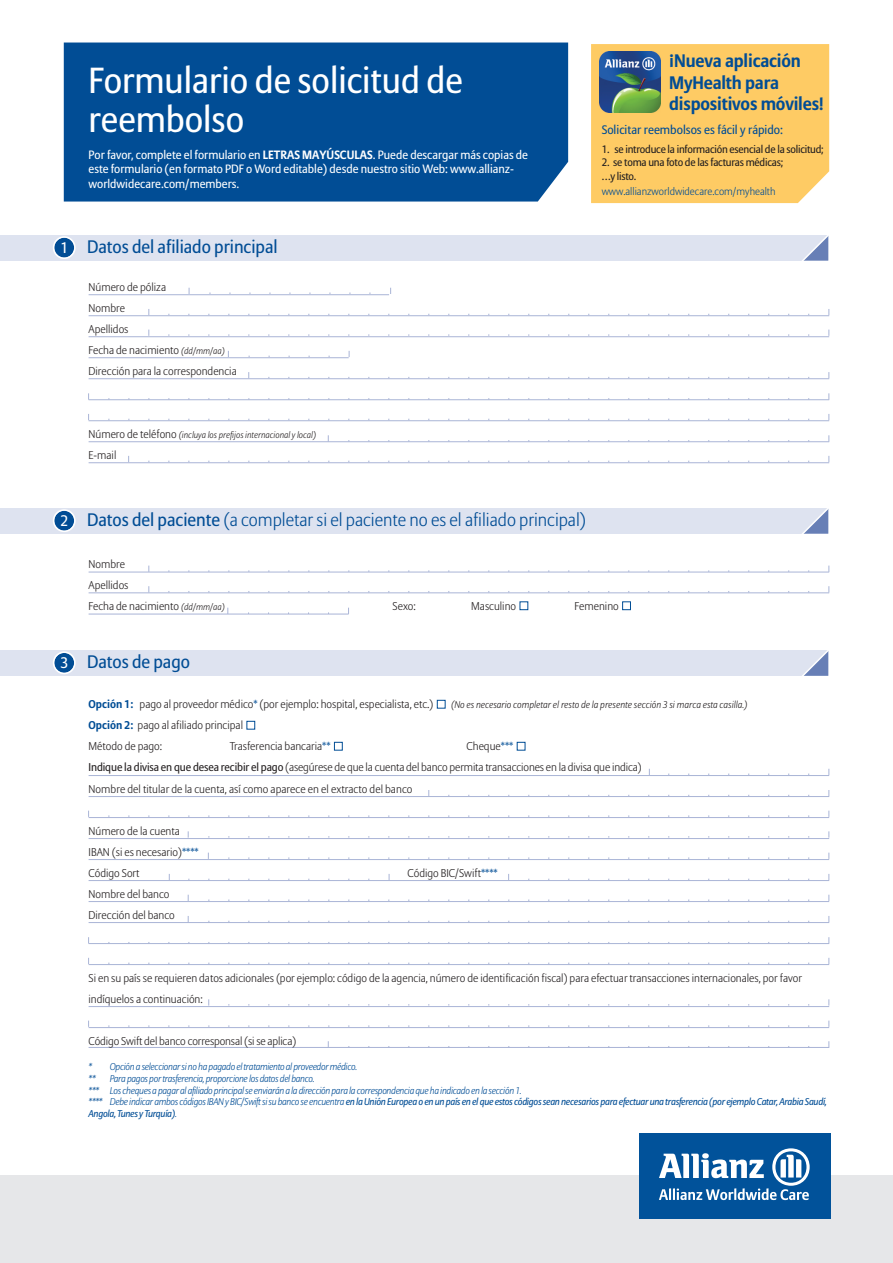
<style>
.page{position:relative;width:893px;height:1263px;background:#fff}
.page>*{position:absolute;margin:0;border:0;box-sizing:border-box;transform-origin:0 0}
.t1{font:36px/39px "Allianz Sans";color:#fff}
.t2{font:300 18px "Allianz Sans";color:#014d95}
.t3{font:700 18px/21.6px "Allianz Sans";letter-spacing:-.01em;color:#014d95}
.t4{font:18px "Allianz Sans";color:#014d95}
.t5{font:12.3px "Allianz Sans";color:#014d95}
.t6{font:12px/14.4px "Allianz Sans";color:#fff}
.t7{font:300 11.25px/21px "Allianz Sans";color:#231f20}
.t8{font:10.8px/13.8px "Allianz Sans";letter-spacing:-.02em;color:#231f20}
.t9{font:300 10.5px "Allianz Sans";color:#014d95}
.t10{font:italic 300 9.75px/11.7px "Allianz Sans";letter-spacing:-.03em;color:#014d95}
.t11{font:italic 300 9.75px "Allianz Sans";color:#231f20}
.t12{font:italic 300 9px "Allianz Sans";color:#231f20}
.s1{font-weight:700}
.s2{font-size:15.3px;color:#fff}
.s3{font-style:italic;font-size:9px}
.s4{font-style:normal;font-size:11.25px}
.s5{font-weight:400;font-size:15.3px;color:#fff}
.s6{font-weight:400}
.s7{font-weight:700;color:#014d95}
.s8{color:#014d95}
</style>
<div class="page">
<hr style="left:89px;top:294px;width:300px;height:1px;background:#a9b4d6">
<hr style="left:89px;top:315px;width:740px;height:1px;background:#a9b4d6">
<hr style="left:89px;top:336px;width:740px;height:1px;background:#a9b4d6">
<hr style="left:89px;top:357px;width:260px;height:1px;background:#a9b4d6">
<hr style="left:89px;top:378px;width:740px;height:1px;background:#a9b4d6">
<hr style="left:89px;top:399px;width:740px;height:1px;background:#a9b4d6">
<hr style="left:89px;top:420px;width:740px;height:1px;background:#a9b4d6">
<hr style="left:89px;top:441px;width:740px;height:1px;background:#a9b4d6">
<hr style="left:89px;top:462px;width:740px;height:1px;background:#a9b4d6">
<hr style="left:89px;top:572px;width:740px;height:1px;background:#a9b4d6">
<hr style="left:89px;top:593px;width:740px;height:1px;background:#a9b4d6">
<hr style="left:89px;top:614px;width:260px;height:1px;background:#a9b4d6">
<div style="left:520px;top:601px;width:8px;height:9px;border:1px solid #014d95"></div>
<div style="left:622px;top:601px;width:9px;height:9px;border:1px solid #014d95"></div>
<div style="left:64px;top:43px;width:504px;height:159px;background:#014d95"></div>
<div style="left:0;top:1175px;width:893px;height:88px;background:#e6e7e9"></div>
<div style="left:639px;top:1133px;width:191px;height:85px;background:#01529a"></div>
<svg style="left:659px;top:1153px;width:50px;height:25px"></svg>
<svg style="left:711px;top:1159px;width:53px;height:19px"></svg>
<svg style="left:659px;top:1188px;width:61px;height:12px"></svg>
<svg style="left:720px;top:1188px;width:48px;height:12px"></svg>
<svg style="left:770px;top:1148px;width:40px;height:52px"></svg>
<hr style="left:89px;top:775px;width:740px;height:1px;background:#a9b4d6">
<hr style="left:89px;top:796px;width:740px;height:1px;background:#a9b4d6">
<hr style="left:89px;top:817px;width:740px;height:1px;background:#a9b4d6">
<hr style="left:89px;top:838px;width:740px;height:1px;background:#a9b4d6">
<hr style="left:89px;top:859px;width:740px;height:1px;background:#a9b4d6">
<hr style="left:89px;top:880px;width:740px;height:1px;background:#a9b4d6">
<hr style="left:89px;top:901px;width:740px;height:1px;background:#a9b4d6">
<hr style="left:89px;top:922px;width:740px;height:1px;background:#a9b4d6">
<hr style="left:89px;top:943px;width:740px;height:1px;background:#a9b4d6">
<hr style="left:89px;top:964px;width:740px;height:1px;background:#a9b4d6">
<hr style="left:89px;top:1006px;width:740px;height:1px;background:#a9b4d6">
<hr style="left:89px;top:1027px;width:740px;height:1px;background:#a9b4d6">
<hr style="left:89px;top:1047px;width:740px;height:1px;background:#a9b4d6">
<div style="left:437px;top:700px;width:8px;height:8px;border:1px solid #014d95"></div>
<div style="left:247px;top:721px;width:8px;height:8px;border:1px solid #014d95"></div>
<div style="left:517px;top:742px;width:8px;height:8px;border:1px solid #014d95"></div>
<div style="left:334px;top:742px;width:9px;height:8px;border:1px solid #014d95"></div>
<div style="left:591px;top:44px;width:238px;height:159px;background:#fecb64"></div>
<img style="left:599px;top:51px;width:61px;height:61px">
<div style="left:0;top:235px;width:828px;height:25px;background:#dee3f0"></div>
<svg style="left:53px;top:236px;width:23px;height:23px"></svg>
<svg style="left:797px;top:235px;width:32px;height:26px"></svg>
<div style="left:0;top:508px;width:828px;height:25px;background:#dee3f0"></div>
<svg style="left:53px;top:509px;width:23px;height:23px"></svg>
<svg style="left:797px;top:508px;width:32px;height:26px"></svg>
<div style="left:0;top:650px;width:828px;height:26px;background:#dee3f0"></div>
<svg style="left:53px;top:651px;width:23px;height:23px"></svg>
<svg style="left:802px;top:650px;width:27px;height:26px"></svg>
<h1 class="t1" style="left:89px;top:64px;width:376px">Formulario de solicitud de reembolso</h1>
<p class="t6" style="left:89px;top:149px;width:441px">Por favor, complete el formulario en <span class="s1">LETRAS MAYÚSCULAS</span>. Puede descargar más copias de este formulario (en formato PDF o Word editable) desde nuestro sitio Web: www.allianz&shy;worldwidecare.com/members.</p>
<h2 class="t4" style="left:60px;top:239px;width:219px"><span class="s2">1</span> Datos del afiliado principal</h2>
<p class="t7" style="left:89px;top:277px;width:150px">Número de póliza<br>Nombre<br>Apellidos<br>Fecha de nacimiento <span class="s3">(dd/mm/aa)<br></span>Dirección para la correspondencia</p>
<p class="t12" style="left:89px;top:431px;width:229px"><span class="s4">Número de teléfono</span> (incluya los prefijos internacionaly local)</p>
<p class="t7" style="left:89px;top:445px;width:29px">E-mail</p>
<h2 class="t3" style="left:669px;top:52px;width:156px">¡Nueva aplicación<br>MyHealth para dispositivos móviles!</h2>
<p class="t5" style="left:602px;top:125px;width:183px">Solicitar reembolsos es fácil y rápido:</p>
<p class="t8" style="left:602px;top:143px;width:224px">1. se introduce la información esencial de la solicitud;</p>
<p class="t8" style="left:602px;top:156px;width:183px">2. se toma una foto de las facturas médicas; …y listo.</p>
<p class="t9" style="left:602px;top:187px;width:175px">www.allianzworldwidecare.com/myhealth</p>
<h2 class="t2" style="left:60px;top:512px;width:527px"><span class="s5">2</span> <span class="s6">Datos del paciente</span> (a completar si el paciente no es el afiliado principal)</h2>
<p class="t7" style="left:89px;top:554px;width:138px">Nombre<br>Apellidos<br>Fecha de nacimiento <span class="s3">(dd/mm/aa)</span></p>
<h2 class="t4" style="left:60px;top:655px;width:131px"><span class="s2">3</span> Datos de pago</h2>
<p class="t7" style="left:393px;top:596px;width:25px">Sexo:</p>
<p class="t7" style="left:471px;top:596px;width:46px">Masculino</p>
<p class="t7" style="left:575px;top:596px;width:46px">Femenino</p>
<p class="t7" style="left:89px;top:695px;width:346px"><span class="s7">Opción 1:</span> pago al proveedor médico<span class="s8">*</span> (por ejemplo: hospital, especialista, etc.)</p>
<p class="t11" style="left:451px;top:701px;width:298px">(No es necesario completar el resto de la presente sección 3 si marca esta casilla.)</p>
<p class="t7" style="left:89px;top:716px;width:156px"><span class="s7">Opción 2:</span> pago al afiliado principal<br>Método de pago:</p>
<p class="t7" style="left:89px;top:737px;width:554px;text-indent:378px">Cheque<span class="s8">***<br></span><span class="s6">Indique la divisa en que desea recibir el pago</span> (asegúrese de que la cuenta del banco permita transacciones en la divisa que indica)<br>Nombre del titular de la cuenta, así como aparece en el extracto del banco</p>
<p class="t7" style="left:89px;top:821px;width:112px">Número de la cuenta<br>IBAN (si es necesario)<span class="s8">****<br></span>Código Sort</p>
<p class="t7" style="left:230px;top:737px;width:102px">Trasferencia bancaria<span class="s8">**</span></p>
<p class="t7" style="left:407px;top:863px;width:92px">Código BIC/Swift<span class="s8">****</span></p>
<p class="t7" style="left:89px;top:884px;width:88px">Nombre del banco<br>Dirección del banco</p>
<p class="t7" style="left:89px;top:968px;width:715px">Si en su país se requieren datos adicionales (por ejemplo: código de la agencia, número de identificación fiscal) para efectuar transacciones internacionales, por favor indíquelos a continuación:</p>
<p class="t7" style="left:89px;top:1031px;width:209px">Código Swift del banco corresponsal (si se aplica)</p>
<p class="t10" style="left:89px;top:1062px;width:270px">* Opciónaseleccionarsinohapagado eltratamientoalproveedormédico. **</p>
<p class="t10" style="left:89px;top:1073px;width:740px;text-indent:21px">Parapagosportrasferencia,proporcione losdatosdelbanco.<br>*** Los chequesapagaralafiliadoprincipalse enviaránaladirecciónparalacorrespondenciaquehaindicado enlasección1.<br>**** Debe indicarambos códigosIBANyBIC/Swiftsisubanco se encuentra<span class="s6">enlaUniónEuropeaoenunpaís enelque estos códigosseannecesariosparaefectuarunatrasferencia(por ejemploCatar,ArabiaSaudí, Angola,Tunes yTurquía)</span>.</p>
</div>
